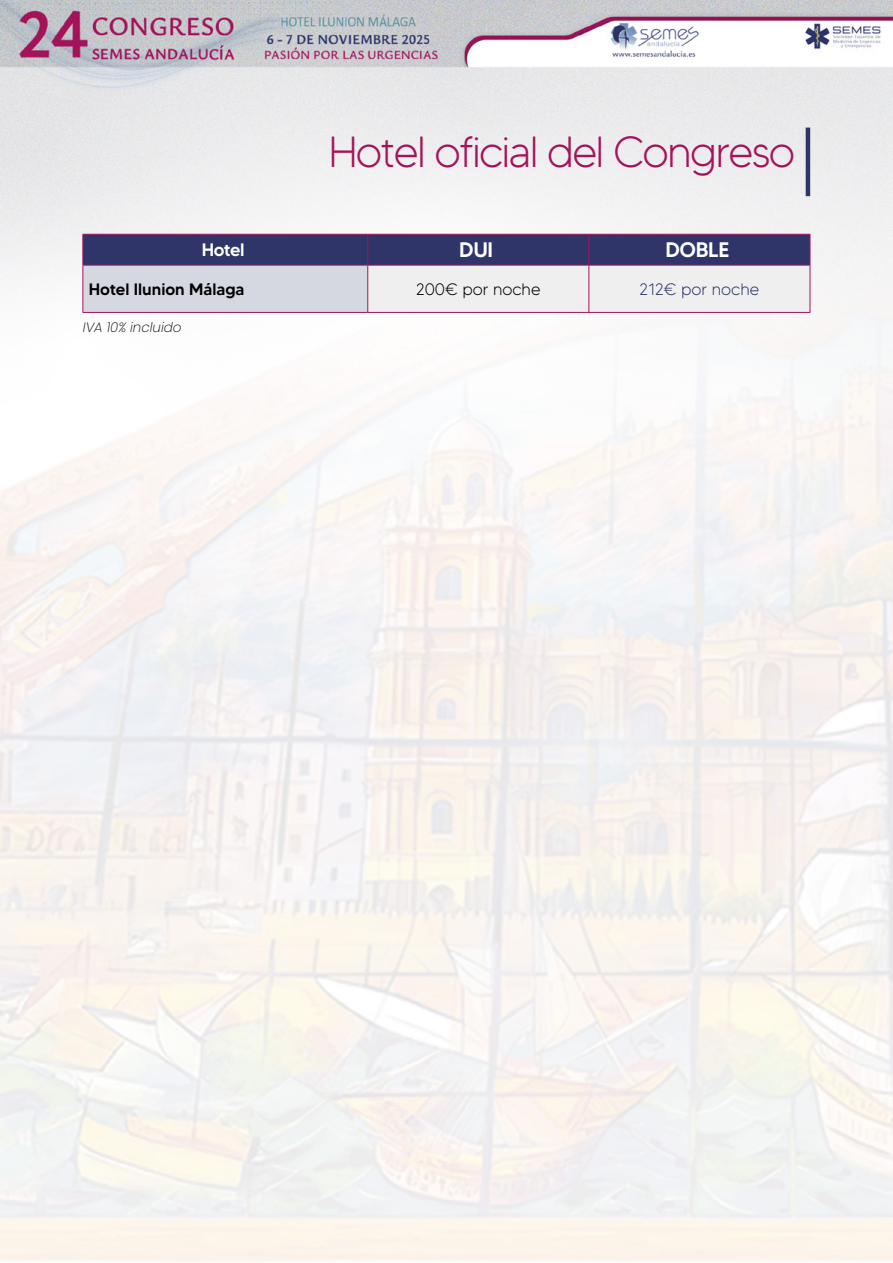
<style>
.page{position:relative;width:893px;height:1263px;background:#fff}
.page>*{position:absolute;margin:0;border:0;box-sizing:border-box;transform-origin:0 0}
.t1{font:300 43.5px "MADETOMMY";letter-spacing:-.04em;color:#a4145a}
.t2{font:500 21px "MADETOMMY";letter-spacing:-.02em;color:#fff}
.t3{font:500 18px "MADETOMMY";letter-spacing:-.025em;color:#fff}
.t4{font:500 16.5px "MADETOMMY";color:#000}
.t5{font:300 16.5px "MADETOMMY";color:#000}
.t6{font:300 16.5px "MADETOMMY";color:#2f3569}
.t7{font:italic 200 13.5px "Poppins";color:#000}
</style>
<div class="page">
<img style="left:0;top:0;width:893px;height:1262px">
<hr style="left:806px;top:128px;width:4px;height:68px;background:#2f3569">
<svg style="left:83px;top:235px;width:727px;height:77px"></svg>
<hr style="left:82px;top:235px;width:1px;height:30px;background:#a4145a">
<hr style="left:82px;top:234px;width:286px;height:1px;background:#a4145a">
<hr style="left:368px;top:234px;width:221px;height:1px;background:#a4145a">
<hr style="left:589px;top:234px;width:221px;height:1px;background:#a4145a">
<hr style="left:367px;top:235px;width:1px;height:30px;background:#a4145a">
<hr style="left:588px;top:235px;width:1px;height:30px;background:#a4145a">
<hr style="left:810px;top:235px;width:1px;height:30px;background:#a4145a">
<hr style="left:82px;top:266px;width:1px;height:46px;background:#a4145a">
<hr style="left:82px;top:265px;width:286px;height:1px;background:#a4145a">
<hr style="left:368px;top:265px;width:221px;height:1px;background:#a4145a">
<hr style="left:589px;top:265px;width:221px;height:1px;background:#a4145a">
<hr style="left:367px;top:266px;width:1px;height:46px;background:#a4145a">
<hr style="left:588px;top:266px;width:1px;height:46px;background:#a4145a">
<hr style="left:810px;top:266px;width:1px;height:46px;background:#a4145a">
<hr style="left:82px;top:312px;width:286px;height:1px;background:#a4145a">
<hr style="left:368px;top:312px;width:221px;height:1px;background:#a4145a">
<hr style="left:589px;top:312px;width:221px;height:1px;background:#a4145a">
<p class="t1" style="left:328px;top:125px;width:468px">Hotel oficial del Congreso</p>
<p class="t3" style="left:202px;top:239px;width:44px">Hotel</p>
<p class="t2" style="left:459px;top:237px;width:35px">DUI</p>
<p class="t2" style="left:665px;top:237px;width:65px">DOBLE</p>
<p class="t4" style="left:89px;top:279px;width:157px">Hotel Ilunion Málaga</p>
<p class="t5" style="left:416px;top:279px;width:126px">200€ por noche</p>
<p class="t6" style="left:640px;top:279px;width:121px">212€ por noche</p>
<p class="t7" style="left:83px;top:319px;width:100px">IVA 10% incluido</p>
</div>
